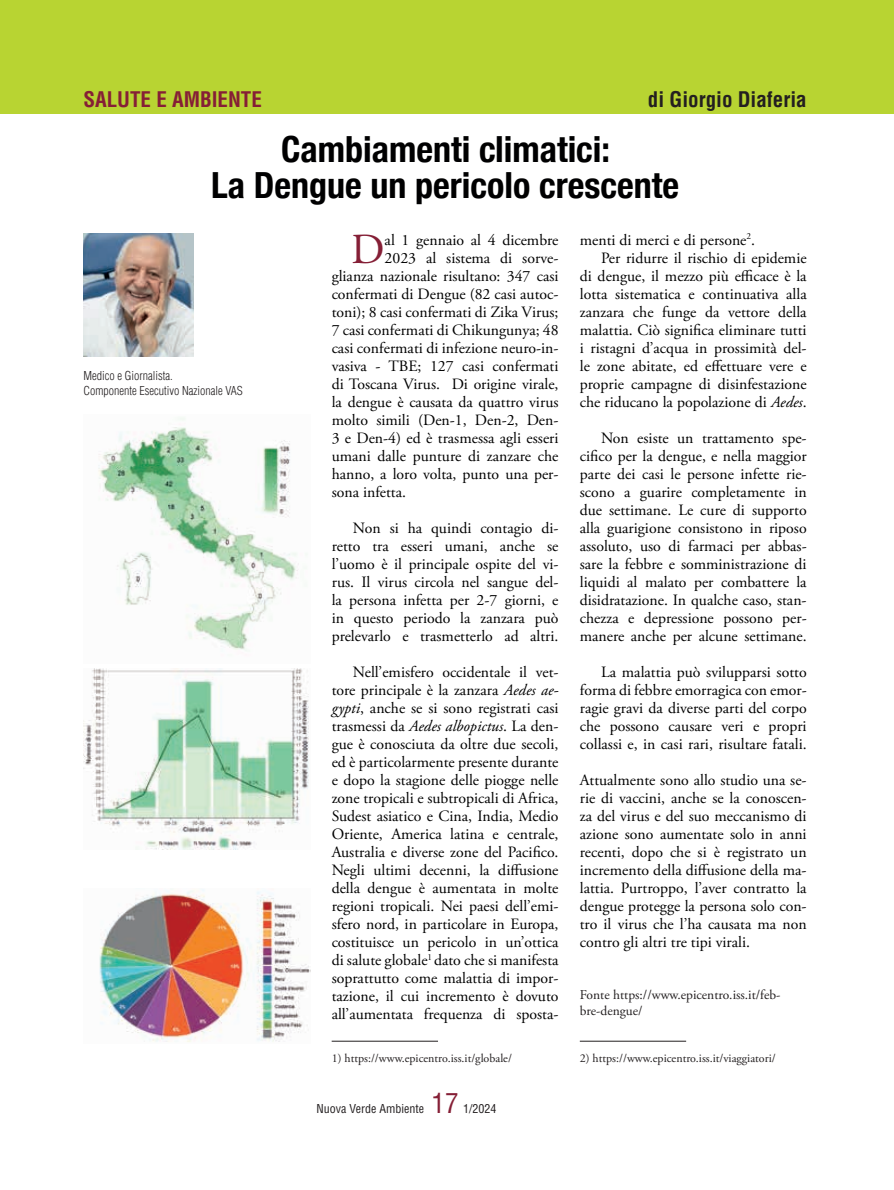
<style>
.page{position:relative;width:894px;height:1190px;background:#fff}
.page>*{position:absolute;margin:0;border:0;box-sizing:border-box;transform-origin:0 0}
.t1{font:42.9px "Adobe Garamond Pro";color:#851f36}
.t2{font:700 condensed 36px/36px "Helvetica Neue";color:#000001;text-align:center}
.t3{font:condensed 27px "Helvetica";color:#851f36}
.t4{font:700 condensed 21px "Helvetica";color:#231f20}
.t5{font:700 condensed 21px "Helvetica";color:#851f36}
.t6{font:15.75px/18px "Adobe Garamond Pro";color:#000001;text-align:justify}
.t7{font:13.5px/16.2px "Adobe Garamond Pro";color:#231f20}
.t8{font:12px "Adobe Garamond Pro";color:#231f20}
.t9{font:300 condensed 12px/15px "Helvetica";color:#231f20}
.t10{font:condensed 12px "Helvetica";color:#231f20}
.s1{font-style:italic}
</style>
<div class="page">
<div style="left:0;top:0;width:894px;height:114px;background:#b8d432"></div>
<img style="left:83px;top:233px;width:111px;height:124px">
<hr style="left:332px;top:1041px;width:106px;height:1px;background:#231f20">
<hr style="left:580px;top:1041px;width:106px;height:1px;background:#231f20">
<img style="left:98px;top:418px;width:201px;height:233px">
<img style="left:84px;top:668px;width:225px;height:181px">
<img style="left:99px;top:889px;width:211px;height:153px">
<h3 class="t5" style="left:83px;top:87px;width:180px">SALUTE E AMBIENTE</h3>
<h3 class="t4" style="left:648px;top:87px;width:160px">di Giorgio Diaferia</h3>
<h2 class="t2" style="left:211px;top:128px;width:469px">Cambiamenti climatici:<br>La Dengue un pericolo crescente</h2>
<h1 class="t1" style="left:351px;top:223px;width:35px">D</h1>
<p class="t6" style="left:384px;top:231px;width:175px">al 1 gennaio al 4 dicembre</p>
<p class="t6" style="left:580px;top:231px;width:177px">menti di merci e di persone<sup>2</sup>.</p>
<p class="t6" style="left:601px;top:249px;width:207px">Per ridurre il rischio di epidemie</p>
<p class="t6" style="left:580px;top:267px;width:228px">di dengue, il mezzo più efficace è la</p>
<p class="t6" style="left:580px;top:285px;width:228px">lotta sistematica e continuativa alla</p>
<p class="t6" style="left:580px;top:303px;width:228px">zanzara che funge da vettore della</p>
<p class="t6" style="left:580px;top:321px;width:228px">malattia. Ciò significa eliminare tutti</p>
<p class="t6" style="left:580px;top:339px;width:228px">i ristagni d’acqua in prossimità del-</p>
<p class="t6" style="left:580px;top:357px;width:228px">le zone abitate, ed effettuare vere e</p>
<p class="t6" style="left:580px;top:375px;width:228px">proprie campagne di disinfestazione</p>
<p class="t6" style="left:580px;top:393px;width:228px">che riducano la popolazione di <span class="s1">Aedes</span>.</p>
<p class="t6" style="left:580px;top:429px;width:228px;text-indent:21px">Non esiste un trattamento spe&shy;cifico per la dengue, e nella maggior parte dei casi le persone infette rie&shy;scono a guarire completamente in due settimane. Le cure di supporto alla guarigione consistono in riposo assoluto, uso di farmaci per abbas&shy;sare la febbre e somministrazione di liquidi al malato per combattere la disidratazione. In qualche caso, stan&shy;chezza e depressione possono per&shy;manere anche per alcune settimane.</p>
<p class="t6" style="left:580px;top:663px;width:228px;text-indent:21px">La malattia può svilupparsi sotto forma di febbre emorragica con emor&shy;ragie gravi da diverse parti del corpo che possono causare veri e propri collassi e, in casi rari, risultare fatali.</p>
<p class="t6" style="left:580px;top:771px;width:228px">Attualmente sono allo studio una se&shy;rie di vaccini, anche se la conoscen&shy;za del virus e del suo meccanismo di azione sono aumentate solo in anni recenti, dopo che si è registrato un incremento della diffusione della ma&shy;lattia. Purtroppo, l’aver contratto la dengue protegge la persona solo con&shy;tro il virus che l’ha causata ma non contro gli altri tre tipi virali.</p>
<p class="t7" style="left:580px;top:987px;width:202px">Fonte https://www.epicentro.iss.it/feb&shy;bre-dengue/</p>
<p class="t8" style="left:580px;top:1051px;width:197px">2) https://www.epicentro.iss.it/viaggiatori/</p>
<p class="t6" style="left:384px;top:249px;width:175px">2023 al sistema di sorve-</p>
<p class="t6" style="left:332px;top:267px;width:228px">glianza nazionale risultano: 347 casi</p>
<p class="t6" style="left:332px;top:285px;width:228px">confermati di Dengue (82 casi autoc-</p>
<p class="t6" style="left:332px;top:303px;width:228px">toni); 8 casi confermati di Zika Virus;</p>
<p class="t6" style="left:332px;top:321px;width:228px">7 casi confermati di Chikungunya; 48</p>
<p class="t6" style="left:332px;top:339px;width:228px">casi confermati di infezione neuro-in-</p>
<p class="t6" style="left:332px;top:357px;width:228px">vasiva - TBE; 127 casi confermati</p>
<p class="t6" style="left:332px;top:375px;width:228px">di Toscana Virus. Di origine virale,</p>
<p class="t6" style="left:332px;top:393px;width:228px">la dengue è causata da quattro virus</p>
<p class="t6" style="left:332px;top:411px;width:228px">molto simili (Den-1, Den-2, Den-</p>
<p class="t6" style="left:332px;top:429px;width:228px">3 e Den-4) ed è trasmessa agli esseri</p>
<p class="t6" style="left:332px;top:447px;width:228px">umani dalle punture di zanzare che</p>
<p class="t6" style="left:332px;top:465px;width:228px">hanno, a loro volta, punto una per-</p>
<p class="t6" style="left:332px;top:483px;width:76px">sona infetta.</p>
<p class="t6" style="left:332px;top:519px;width:228px;text-indent:21px">Non si ha quindi contagio di&shy;retto tra esseri umani, anche se l’uomo è il principale ospite del vi&shy;rus. Il virus circola nel sangue del&shy;la persona infetta per 2-7 giorni, e in questo periodo la zanzara può prelevarlo e trasmetterlo ad altri.</p>
<p class="t6" style="left:332px;top:663px;width:228px;text-indent:21px">Nell’emisfero occidentale il vet&shy;tore principale è la zanzara <span class="s1">Aedes ae&shy;gypti</span>, anche se si sono registrati casi trasmessi da <span class="s1">Aedes albopictus</span>. La den&shy;gue è conosciuta da oltre due secoli, ed è particolarmente presente durante e dopo la stagione delle piogge nelle zone tropicali e subtropicali di Africa, Sudest asiatico e Cina, India, Medio Oriente, America latina e centrale, Australia e diverse zone del Pacifico.<br>Negli ultimi decenni, la diffusione della dengue è aumentata in molte regioni tropicali. Nei paesi dell’emi&shy;sfero nord, in particolare in Europa, costituisce un pericolo in un’ottica di salute globale<sup>1</sup> dato che si manifesta soprattutto come malattia di impor&shy;tazione, il cui incremento è dovuto all’aumentata frequenza di sposta-</p>
<p class="t8" style="left:332px;top:1051px;width:182px">1) https://www.epicentro.iss.it/globale/</p>
<p class="t9" style="left:83px;top:368px;width:161px">Medico e Giornalista.<br>Componente Esecutivo Nazionale VAS</p>
<h3 class="t3" style="left:431px;top:1086px;width:28px">17</h3>
<p class="t10" style="left:316px;top:1101px;width:109px">Nuova Verde Ambiente</p>
<p class="t10" style="left:463px;top:1101px;width:35px">1/2024</p>
</div>
